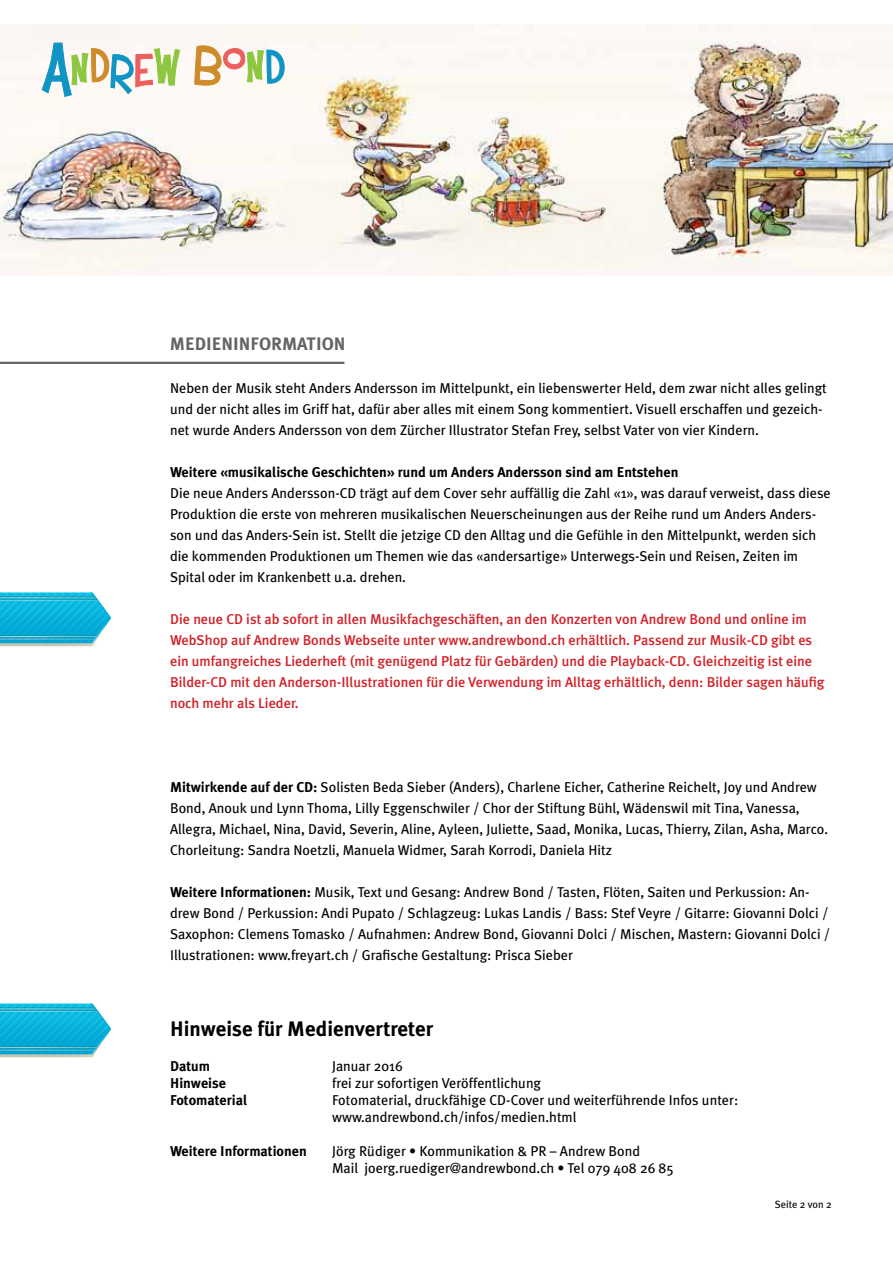
<style>
.page{position:relative;width:893px;height:1263px;background:#fff}
.page>*{position:absolute;margin:0;border:0;box-sizing:border-box;transform-origin:0 0}
.t1{font:700 21px "Meta Plus";color:#000}
.t2{font:700 18px "Meta Plus";color:#636466}
.t3{font:14.25px/21px "Meta Plus";color:#000}
.t4{font:500 14.25px/21px "Meta Plus";color:#d2232a}
.t5{font:700 14.25px "Meta Plus";color:#000}
.t6{font:10.5px "Meta Plus";color:#000}
.s1{font-weight:700}
</style>
<div class="page">
<svg style="left:0;top:592px;width:111px;height:54px;background:#2eb9da"></svg>
<svg style="left:0;top:1003px;width:111px;height:54px;background:#2eb9da"></svg>
<img style="left:0;top:25px;width:893px;height:250px">
<hr style="left:0;top:362px;width:344px;height:2px;background:#636466">
<svg style="left:42px;top:43px;width:139px;height:54px"></svg>
<svg style="left:194px;top:45px;width:91px;height:41px"></svg>
<p class="t2" style="left:170px;top:334px;width:177px">MEDIENINFORMATION</p>
<p class="t3" style="left:170px;top:377px;width:658px">Neben der Musik steht Anders Andersson im Mittelpunkt, ein liebenswerter Held, dem zwar nicht alles gelingt und der nicht alles im Griff hat, dafür aber alles mit einem Song kommentiert. Visuell erschaffen und gezeich&shy;net wurde Anders Andersson von dem Zürcher Illustrator Stefan Frey, selbst Vater von vier Kindern.</p>
<p class="t5" style="left:170px;top:464px;width:510px">Weitere «musikalische Geschichten» rund um Anders Andersson sind am Entstehen</p>
<p class="t3" style="left:170px;top:482px;width:662px">Die neue Anders Andersson-CD trägt auf dem Cover sehr auffällig die Zahl «1», was darauf verweist, dass diese Produktion die erste von mehreren musikalischen Neuerscheinungen aus der Reihe rund um Anders Anders&shy;son und das Anders-Sein ist. Stellt die jetzige CD den Alltag und die Gefühle in den Mittelpunkt, werden sich die kommenden Produktionen um Themen wie das «andersartige» Unterwegs-Sein und Reisen, Zeiten im Spital oder im Krankenbett u.a. drehen.</p>
<p class="t4" style="left:170px;top:608px;width:656px">Die neue CD ist ab sofort in allen Musikfachgeschäften, an den Konzerten von Andrew Bond und online im WebShop auf Andrew Bonds Webseite unter www.andrewbond.ch erhältlich. Passend zur Musik-CD gibt es ein umfangreiches Liederheft (mit genügend Platz für Gebärden) und die Playback-CD. Gleichzeitig ist eine Bilder-CD mit den Anderson-Illustrationen für die Verwendung im Alltag erhältlich, denn: Bilder sagen häufig noch mehr als Lieder.</p>
<p class="t3" style="left:170px;top:776px;width:660px"><span class="s1">Mitwirkende auf der CD:</span> Solisten Beda Sieber (Anders), Charlene Eicher, Catherine Reichelt, Joy und Andrew Bond, Anouk und Lynn Thoma, Lilly Eggenschwiler / Chor der Stiftung Bühl, Wädenswil mit Tina, Vanessa, Allegra, Michael, Nina, David, Severin, Aline, Ayleen, Juliette, Saad, Monika, Lucas, Thierry, Zilan, Asha, Marco.<br>Chorleitung: Sandra Noetzli, Manuela Widmer, Sarah Korrodi, Daniela Hitz</p>
<p class="t3" style="left:170px;top:881px;width:662px"><span class="s1">Weitere Informationen:</span> Musik, Text und Gesang: Andrew Bond / Tasten, Flöten, Saiten und Perkussion: An&shy;drew Bond / Perkussion: Andi Pupato / Schlagzeug: Lukas Landis / Bass: Stef Veyre / Gitarre: Giovanni Dolci / Saxophon: Clemens Tomasko / Aufnahmen: Andrew Bond, Giovanni Dolci / Mischen, Mastern: Giovanni Dolci / Illustrationen: www.freyart.ch / Grafische Gestaltung: Prisca Sieber</p>
<h1 class="t1" style="left:170px;top:1017px;width:265px">Hinweise für Medienvertreter</h1>
<p class="t5" style="left:170px;top:1057px;width:42px">Datum</p>
<p class="t3" style="left:332px;top:1055px;width:72px">Januar 2016</p>
<p class="t5" style="left:170px;top:1074px;width:58px">Hinweise</p>
<p class="t3" style="left:332px;top:1072px;width:211px">frei zur sofortigen Veröffentlichung</p>
<p class="t5" style="left:170px;top:1092px;width:79px">Fotomaterial</p>
<p class="t3" style="left:332px;top:1091px;width:408px;line-height:17.1px">Fotomaterial, druckfähige CD-Cover und weiterführende Infos unter: www.andrewbond.ch/infos/medien.html</p>
<p class="t5" style="left:170px;top:1143px;width:138px">Weitere Informationen</p>
<p class="t3" style="left:332px;top:1142px;width:343px;line-height:17.1px">Jörg Rüdiger • Kommunikation &amp; PR – Andrew Bond<br>Mail joerg.ruediger@andrewbond.ch • Tel 079 408 26 85</p>
<p class="t6" style="left:775px;top:1198px;width:58px">Seite 2 von 2</p>
</div>
